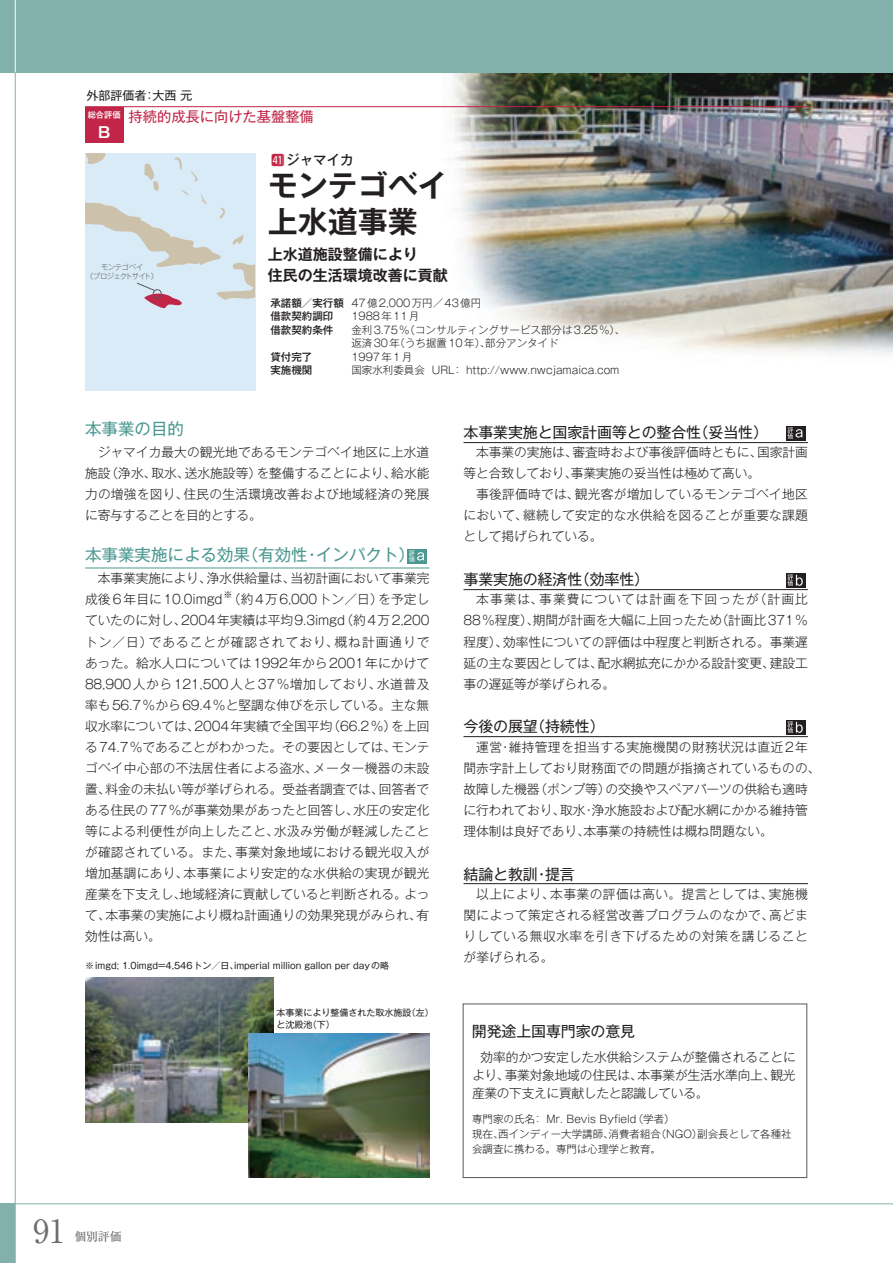
<style>
.page{position:relative;width:893px;height:1263px;background:#fff}
.page>*{position:absolute;margin:0;border:0;box-sizing:border-box;transform-origin:0 0}
.t1{font:32.1px "Ryumin Pro";color:#6c6d70}
.t2{font:700 30px/36px "Gothic MB101 Pro De";color:#231f20}
.t3{font:16.5px "Gothic MB101 Pro";color:#4b9891}
.t4{font:15px "Gothic MB101 Pro";letter-spacing:-.01em;color:#231f20}
.t5{font:700 15px/21px "Gothic MB101 Pro De";color:#231f20}
.t6{font:700 15px "Gothic MB101 Pro De";color:#fff}
.t7{font:14.25px "Gothic MB101 Pro";color:#c12547}
.t8{font:500 13.5px "Gothic MB101 Pro";color:#231f20}
.t9{font:300 12.75px/21px "Gothic MB101 Pro";letter-spacing:-.01em;color:#231f20;text-align:justify}
.t10{font:300 12.75px "Gothic MB101 Pro";letter-spacing:.015em;color:#231f20}
.t11{font:12px "Gothic MB101 Pro";color:#231f20}
.t12{font:12px "Ryumin Pro";color:#57585a}
.t13{font:300 10.5px/13.5px "Gothic MB101 Pro";color:#231f20}
.t14{font:500 10.5px "Gothic MB101 Pro";color:#231f20}
.t15{font:300 10.5px "Gothic MB101 Pro";letter-spacing:.06em;color:#231f20}
.t16{font:9px/11.2px "Gothic MB101 Pro";color:#231f20}
.t17{font:300 9px "Gothic MB101 Pro";color:#231f20}
.t18{font:500 8.25px "Gothic MB101 Pro";color:#fff}
.t19{font:300 7.5px/9px "Gothic MB101 Pro";letter-spacing:-.1em;color:#57585a;text-align:center}
.s1{font-family:"Ftgin Hround Two";font-weight:400;color:#c12547}
.s2{font-weight:500}
</style>
<div class="page">
<img style="left:419px;top:72px;width:474px;height:282px">
<hr style="left:85px;top:106px;width:724px;height:1px;background:#c12547">
<hr style="left:85px;top:568px;width:344px;height:1px;background:#4b9891">
<div style="left:408px;top:549px;width:19px;height:14px;background:#4b9891"></div>
<svg style="left:409px;top:550px;width:15px;height:12px"></svg>
<hr style="left:463px;top:442px;width:345px;height:1px;background:#231f20">
<hr style="left:463px;top:589px;width:345px;height:1px;background:#231f20">
<hr style="left:463px;top:736px;width:345px;height:1px;background:#231f20">
<hr style="left:463px;top:883px;width:345px;height:1px;background:#231f20">
<div style="left:786px;top:426px;width:19px;height:14px;background:#231f20"></div>
<svg style="left:787px;top:427px;width:16px;height:12px"></svg>
<div style="left:786px;top:573px;width:19px;height:14px;background:#231f20"></div>
<svg style="left:787px;top:574px;width:16px;height:12px"></svg>
<div style="left:786px;top:720px;width:19px;height:14px;background:#231f20"></div>
<svg style="left:787px;top:721px;width:16px;height:12px"></svg>
<div style="left:85px;top:107px;width:38px;height:35px;background:#c12547"></div>
<div style="left:463px;top:1003px;width:344px;height:175px;border:1px solid #57585a"></div>
<div style="left:85px;top:153px;width:170px;height:237px;background:#d9ebf7"></div>
<svg style="left:85px;top:153px;width:170px;height:156px"></svg>
<img style="left:85px;top:977px;width:189px;height:146px">
<img style="left:248px;top:1033px;width:181px;height:145px">
<hr style="left:0;top:1203px;width:893px;height:1px;background:#82b0ab">
<hr style="left:15px;top:0;width:1px;height:1263px;background:#82b0ab">
<div style="left:0;top:1203px;width:15px;height:60px;background:#82b0ab"></div>
<div style="left:0;top:0;width:893px;height:72px;background:#82b0ab"></div>
<hr style="left:15px;top:0;width:1px;height:72px;background:#fff">
<p class="t11" style="left:86px;top:86px;width:107px">外部評価者：大西 元</p>
<p class="t7" style="left:129px;top:105px;width:187px">持続的成長に向けた基盤整備</p>
<p class="t6" style="left:98px;top:120px;width:14px">B</p>
<p class="t18" style="left:88px;top:108px;width:34px">総合評価</p>
<p class="t8" style="left:271px;top:149px;width:84px"><span class="s1">$1</span>ジャマイカ</p>
<p class="t19" style="left:86px;top:262px;width:74px">モンテゴベイ<br>（プロジェクトサイト）</p>
<p class="t2" style="left:268px;top:163px;width:181px">モンテゴベイ上水道事業</p>
<p class="t5" style="left:268px;top:242px;width:181px">上水道施設整備により<br>住民の生活環境改善に貢献</p>
<p class="t13" style="left:270px;top:295px;width:212px"><span class="s2">承諾額／実行額</span> 47億2,000万円／43億円<span class="s2">借款契約調印</span></p>
<p class="t13" style="left:351px;top:308px;width:70px">1988年11月</p>
<p class="t14" style="left:270px;top:321px;width:64px">借款契約条件</p>
<p class="t13" style="left:351px;top:322px;width:275px">金利3.75％（コンサルティングサービス部分は3.25%）、返済30年（うち据置10年）、部分アンタイド</p>
<p class="t14" style="left:270px;top:348px;width:43px">貸付完了</p>
<p class="t15" style="left:351px;top:348px;width:62px">1997年1月</p>
<p class="t14" style="left:270px;top:362px;width:43px">実施機関</p>
<p class="t13" style="left:351px;top:362px;width:270px">国家水利委員会 URL： http://www.nwcjamaica.com</p>
<p class="t3" style="left:85px;top:415px;width:100px">本事業の目的</p>
<p class="t9" style="left:85px;top:440px;width:346px;text-indent:13px">ジャマイカ最大の観光地であるモンテゴベイ地区に上水道施設（浄水、取水、送水施設等）を整備することにより、給水能力の増強を図り、住民の生活環境改善および地域経済の発展に寄与することを目的とする。</p>
<p class="t3" style="left:85px;top:541px;width:331px">本事業実施による効果（有効性・インパクト）</p>
<p class="t9" style="left:85px;top:566px;width:346px;text-align:right">本事業実施により、浄水供給量は、当初計画において事業完成後６年目に10.0imgd （約4万6,000トン／日）を予定し</p>
<p class="t17" style="left:224px;top:587px;width:10px">※</p>
<p class="t9" style="left:85px;top:608px;width:346px">ていたのに対し、2004年実績は平均9.3imgd（約4万2,200トン／日）であることが確認されており、概ね計画通りであった。給水人口については1992年から2001年にかけて88,900人から121,500人と37％増加しており、水道普及率も56.7％から69.4％と堅調な伸びを示している。主な無収水率については、2004年実績で全国平均（66.2％）を上回る74.7％であることがわかった。その要因としては、モンテゴベイ中心部の不法居住者による盗水、メーター機器の未設置、料金の未払い等が挙げられる。受益者調査では、回答者である住民の77％が事業効果があったと回答し、水圧の安定化等による利便性が向上したこと、水汲み労働が軽減したことが確認されている。また、事業対象地域における観光収入が増加基調にあり、本事業により安定的な水供給の実現が観光産業を下支えし、地域経済に貢献していると判断される。よって、本事業の実施により概ね計画通りの効果発現がみられ、有効性は高い。</p>
<p class="t16" style="left:85px;top:958px;width:306px">※imgd; 1.0imgd=4,546トン／日、imperial million gallon per dayの略</p>
<p class="t1" style="left:33px;top:1206px;width:34px">91</p>
<p class="t12" style="left:75px;top:1227px;width:49px">個別評価</p>
<p class="t16" style="left:276px;top:1006px;width:159px">本事業により整備された取水施設（左）と沈殿池（下）</p>
<p class="t4" style="left:463px;top:420px;width:306px">本事業実施と国家計画等との整合性（妥当性）</p>
<p class="t9" style="left:476px;top:440px;width:333px">本事業の実施は、審査時および事後評価時ともに、国家計画</p>
<p class="t9" style="left:463px;top:461px;width:298px">等と合致しており、事業実施の妥当性は極めて高い。</p>
<p class="t10" style="left:476px;top:484px;width:333px">事後評価時では、観光客が増加しているモンテゴベイ地区</p>
<p class="t10" style="left:463px;top:505px;width:346px">において、継続して安定的な水供給を図ることが重要な課題</p>
<p class="t9" style="left:463px;top:524px;width:140px">として掲げられている。</p>
<p class="t4" style="left:463px;top:567px;width:187px">事業実施の経済性（効率性）</p>
<p class="t9" style="left:463px;top:587px;width:346px;text-indent:13px">本事業は、事業費については計画を下回ったが（計画比88％程度）、期間が計画を大幅に上回ったため（計画比371％程度）、効率性についての評価は中程度と判断される。事業遅延の主な要因としては、配水網拡充にかかる設計変更、建設工事の遅延等が挙げられる。</p>
<p class="t4" style="left:463px;top:714px;width:143px">今後の展望（持続性）</p>
<p class="t9" style="left:463px;top:734px;width:358px;text-align:left;text-indent:13px">運営・維持管理を担当する実施機関の財務状況は直近2年間赤字計上しており財務面での問題が指摘されているものの、故障した機器（ポンプ等）の交換やスペアパーツの供給も適時に行われており、取水・浄水施設および配水網にかかる維持管理体制は良好であり、本事業の持続性は概ね問題ない。</p>
<p class="t4" style="left:463px;top:861px;width:113px">結論と教訓・提言</p>
<p class="t9" style="left:463px;top:881px;width:346px;text-indent:13px">以上により、本事業の評価は高い。提言としては、実施機関によって策定される経営改善プログラムのなかで、高どまりしている無収水率を引き下げるための対策を講じることが挙げられる。</p>
<p class="t4" style="left:472px;top:1019px;width:165px">開発途上国専門家の意見</p>
<p class="t9" style="left:472px;top:1046px;width:325px;line-height:18px;text-indent:9px">効率的かつ安定した水供給システムが整備されることにより、事業対象地域の住民は、本事業が生活水準向上、観光産業の下支えに貢献したと認識している。</p>
<p class="t13" style="left:472px;top:1110px;width:321px;line-height:15px">専門家の氏名： Mr. Bevis Byfield（学者）<br>現在、西インディー大学講師、消費者組合（NGO）副会長として各種社会調査に携わる。専門は心理学と教育。</p>
</div>
